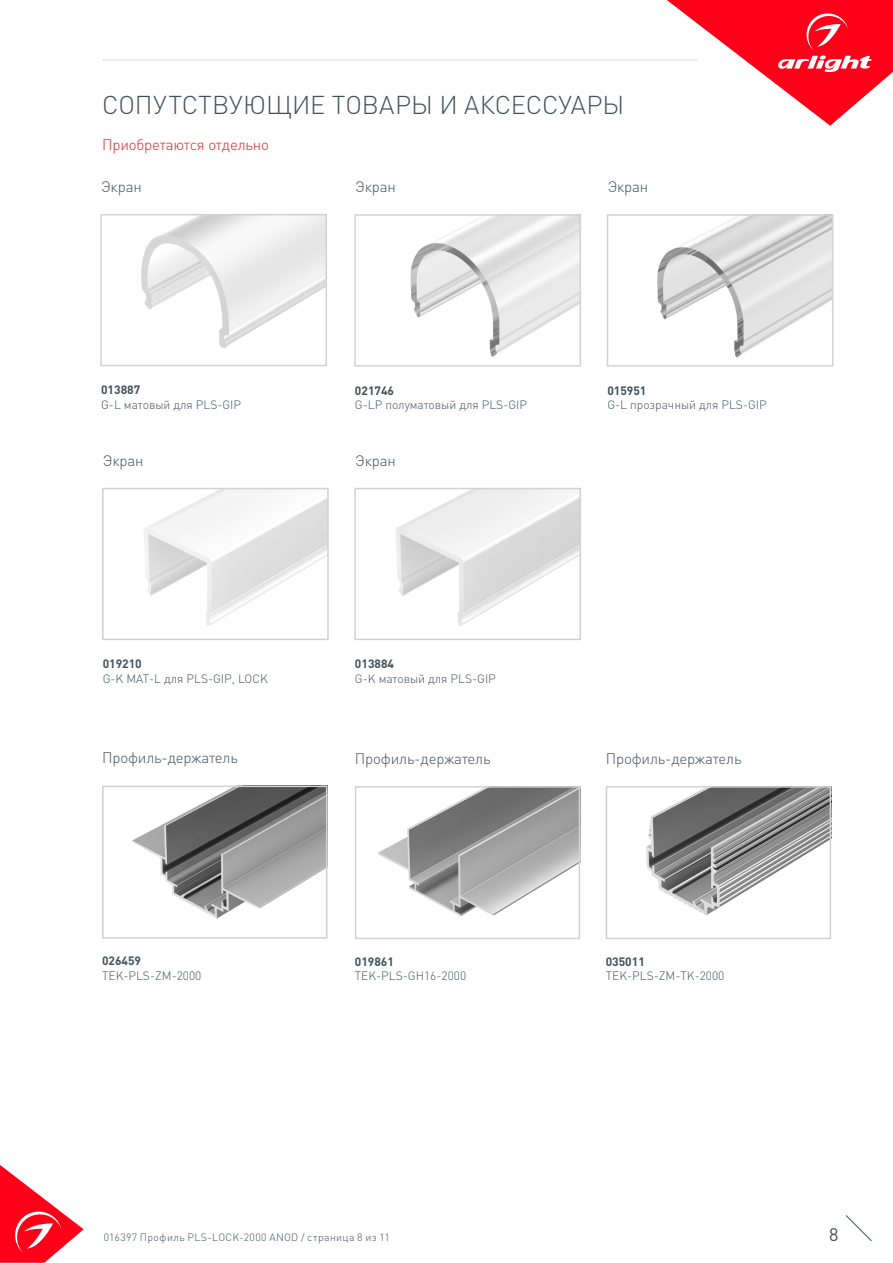
<style>
.page{position:relative;width:893px;height:1263px;background:#fff}
.page>*{position:absolute;margin:0;border:0;box-sizing:border-box;transform-origin:0 0}
.t1{font:300 25.5px "DIN Pro";color:#425159}
.t2{font:18px "DIN Pro";color:#425159}
.t3{font:300 15px "DIN Pro";letter-spacing:-.01em;color:#425159}
.t4{font:300 15px "DIN Pro";letter-spacing:-.01em;color:#d5262a}
.t5{font:300 12px "DIN Pro";color:#425159}
.t6{font:700 12px "DIN Pro";color:#425159}
.t7{font:300 10.5px "DIN Pro";letter-spacing:.035em;color:#425159}
</style>
<div class="page">
<svg style="left:0;top:1165px;width:84px;height:98px"></svg>
<svg style="left:845px;top:1215px;width:27px;height:26px"></svg>
<svg style="left:667px;top:0;width:226px;height:126px"></svg>
<hr style="left:102px;top:60px;width:595px;height:1px;background:#dcdddf">
<img style="left:378px;top:789px;width:199px;height:127px">
<div style="left:355px;top:786px;width:225px;height:153px;border:2px solid #d1d2d4"></div>
<img style="left:646px;top:789px;width:182px;height:126px">
<div style="left:606px;top:786px;width:225px;height:153px;border:2px solid #d1d2d4"></div>
<img style="left:141px;top:217px;width:183px;height:131px">
<div style="left:100px;top:214px;width:227px;height:152px;border:2px solid #d1d2d4"></div>
<img style="left:144px;top:491px;width:182px;height:135px">
<div style="left:102px;top:488px;width:227px;height:152px;border:2px solid #d1d2d4"></div>
<img style="left:396px;top:491px;width:182px;height:135px">
<div style="left:354px;top:488px;width:227px;height:152px;border:2px solid #d1d2d4"></div>
<img style="left:410px;top:217px;width:168px;height:140px">
<div style="left:354px;top:214px;width:227px;height:153px;border:2px solid #d1d2d4"></div>
<img style="left:657px;top:217px;width:173px;height:141px">
<div style="left:607px;top:214px;width:226px;height:153px;border:2px solid #d1d2d4"></div>
<img style="left:132px;top:788px;width:192px;height:131px">
<div style="left:102px;top:785px;width:225px;height:154px;border:2px solid #d1d2d4"></div>
<p class="t1" style="left:102px;top:87px;width:524px">СОПУТСТВУЮЩИЕ ТОВАРЫ И АКСЕССУАРЫ</p>
<p class="t4" style="left:102px;top:134px;width:168px">Приобретаются отдельно</p>
<p class="t3" style="left:101px;top:176px;width:42px">Экран</p>
<p class="t3" style="left:355px;top:177px;width:42px">Экран</p>
<p class="t3" style="left:608px;top:177px;width:42px">Экран</p>
<p class="t6" style="left:101px;top:382px;width:41px">013887</p>
<p class="t5" style="left:101px;top:396px;width:142px">G-L матовый для PLS-GIP</p>
<p class="t6" style="left:355px;top:382px;width:41px">021746</p>
<p class="t5" style="left:355px;top:397px;width:174px">G-LP полуматовый для PLS-GIP</p>
<p class="t6" style="left:607px;top:382px;width:41px">015951</p>
<p class="t5" style="left:607px;top:397px;width:161px">G-L прозрачный для PLS-GIP</p>
<p class="t3" style="left:103px;top:450px;width:42px">Экран</p>
<p class="t3" style="left:355px;top:450px;width:42px">Экран</p>
<p class="t6" style="left:103px;top:656px;width:41px">019210</p>
<p class="t5" style="left:103px;top:670px;width:167px">G-K MAT-L для PLS-GIP, LOCK</p>
<p class="t6" style="left:355px;top:656px;width:41px">013884</p>
<p class="t5" style="left:355px;top:670px;width:142px">G-K матовый для PLS-GIP</p>
<p class="t3" style="left:102px;top:747px;width:137px">Профиль-держатель</p>
<p class="t3" style="left:355px;top:748px;width:137px">Профиль-держатель</p>
<p class="t3" style="left:606px;top:748px;width:137px">Профиль-держатель</p>
<p class="t6" style="left:102px;top:953px;width:41px">026459</p>
<p class="t5" style="left:102px;top:967px;width:101px">TEK-PLS-ZM-2000</p>
<p class="t6" style="left:355px;top:953px;width:41px">019861</p>
<p class="t5" style="left:355px;top:968px;width:113px">TEK-PLS-GH16-2000</p>
<p class="t6" style="left:606px;top:953px;width:41px">035011</p>
<p class="t5" style="left:606px;top:968px;width:120px">TEK-PLS-ZM-TK-2000</p>
<p class="t7" style="left:104px;top:1230px;width:287px">016397 Профиль PLS-LOCK-2000 ANOD / страница 8 из 11</p>
<h2 class="t2" style="left:829px;top:1222px;width:11px">8</h2>
</div>
